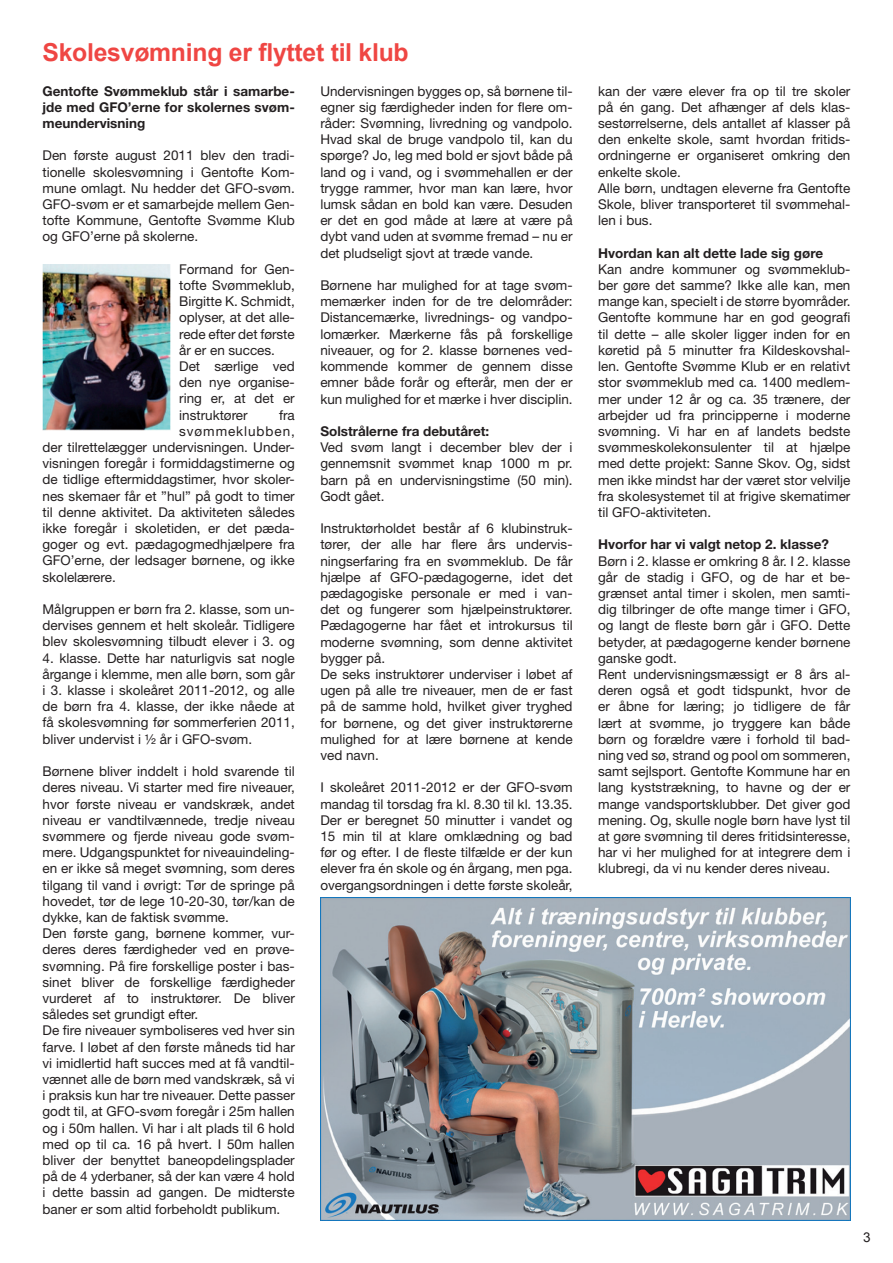
<style>
.page{position:relative;width:893px;height:1263px;background:#fff}
.page>*{position:absolute;margin:0;border:0;box-sizing:border-box;transform-origin:0 0}
.t1{font:700 24.75px "Arial";letter-spacing:-.01em;color:#ef4643}
.t2{font:13.5px/16.2px "Helvetica Neue";color:#231f20;text-align:justify}
.t3{font:700 13.5px/16.2px "Helvetica Neue";color:#231f20;text-align:justify}
.t4{font:13.5px "Helvetica Neue";letter-spacing:.07em;color:#231f20}
.t5{font:13.5px "Arial";color:#231f20}
</style>
<div class="page">
<img style="left:320px;top:897px;width:530px;height:323px">
<img style="left:43px;top:265px;width:128px;height:165px">
<h1 class="t1" style="left:43px;top:38px;width:368px">Skolesvømning er flyttet til klub</h1>
<p class="t3" style="left:43px;top:82px;width:254px">Gentofte Svømmeklub står i samarbe&shy;jde med GFO’erne for skolernes svøm&shy;meundervisning</p>
<p class="t2" style="left:43px;top:147px;width:254px">Den første august 2011 blev den tradi&shy;tionelle skolesvømning i Gentofte Kom&shy;mune omlagt. Nu hedder det GFO-svøm.<br>GFO-svøm er et samarbejde mellem Gen&shy;tofte Kommune, Gentofte Svømme Klub og GFO’erne på skolerne.</p>
<p class="t2" style="left:179px;top:261px;width:117px;text-align:left">Formand for Gen&shy;tofte Svømmeklub,<br>Birgitte K. Schmidt, oplyser, at det alle&shy;rede efter det første år er en succes.<br>Det særlige ved den nye organise&shy;ring er, at det er instruktører</p>
<p class="t2" style="left:279px;top:407px;width:17px">fra</p>
<p class="t4" style="left:179px;top:423px;width:117px">svømmeklubben,</p>
<p class="t2" style="left:43px;top:439px;width:254px">der tilrettelægger undervisningen. Under-</p>
<p class="t2" style="left:43px;top:455px;width:254px">visningen foregår i formiddagstimerne og</p>
<p class="t2" style="left:43px;top:471px;width:254px">de tidlige eftermiddagstimer, hvor skoler-</p>
<p class="t2" style="left:43px;top:488px;width:254px">nes skemaer får et ”hul” på godt to timer</p>
<p class="t2" style="left:43px;top:504px;width:254px">til denne aktivitet. Da aktiviteten således</p>
<p class="t2" style="left:43px;top:520px;width:254px">ikke foregår i skoletiden, er det pæda-</p>
<p class="t2" style="left:43px;top:536px;width:254px">goger og evt. pædagogmedhjælpere fra</p>
<p class="t2" style="left:43px;top:552px;width:254px">GFO’erne, der ledsager børnene, og ikke</p>
<p class="t2" style="left:43px;top:569px;width:75px">skolelærere.</p>
<p class="t2" style="left:43px;top:601px;width:254px">Målgruppen er børn fra 2. klasse, som un&shy;dervises gennem et helt skoleår. Tidligere blev skolesvømning tilbudt elever i 3. og</p>
<p class="t2" style="left:43px;top:650px;width:254px">4. klasse. Dette har naturligvis sat nogle årgange i klemme, men alle børn, som går i 3. klasse i skoleåret 2011-2012, og alle de børn fra 4. klasse, der ikke nåede at få skolesvømning før sommerferien 2011, bliver undervist i ½ år i GFO-svøm.</p>
<p class="t2" style="left:43px;top:763px;width:254px;text-align:left">Børnene bliver inddelt i hold svarende til deres niveau. Vi starter med fire niveauer, hvor første niveau er vandskræk, andet niveau er vandtilvænnede, tredje niveau svømmere og fjerde niveau gode svøm&shy;mere. Udgangspunktet for niveauindeling&shy;en er ikke så meget svømning, som deres tilgang til vand i øvrigt: Tør de springe på hovedet, tør de lege 10-20-30, tør/kan de dykke, kan de faktisk svømme.<br>Den første gang, børnene kommer, vur&shy;deres deres færdigheder ved en prøve&shy;svømning. På fire forskellige poster i bas&shy;sinet bliver de forskellige færdigheder vurderet af to instruktører. De bliver således set grundigt efter.<br>De fire niveauer symboliseres ved hver sin farve. I løbet af den første måneds tid har vi imidlertid haft succes med at få vandtil&shy;vænnet alle de børn med vandskræk, så vi i praksis kun har tre niveauer. Dette passer godt til, at GFO-svøm foregår i 25m hallen og i 50m hallen. Vi har i alt plads til 6 hold med op til ca. 16 på hvert. I 50m hallen bliver der benyttet baneopdelingsplader på de 4 yderbaner, så der kan være 4 hold i dette bassin ad gangen. De midterste baner er som altid forbeholdt publikum.</p>
<p class="t2" style="left:320px;top:83px;width:254px">Undervisningen bygges op, så børnene til&shy;egner sig færdigheder inden for flere om&shy;råder: Svømning, livredning og vandpolo.<br>Hvad skal de bruge vandpolo til, kan du spørge? Jo, leg med bold er sjovt både på land og i vand, og i svømmehallen er der trygge rammer, hvor man kan lære, hvor lumsk sådan en bold kan være. Desuden er det en god måde at lære at være på dybt vand uden at svømme fremad – nu er det pludseligt sjovt at træde vande.</p>
<p class="t2" style="left:320px;top:277px;width:254px">Børnene har mulighed for at tage svøm&shy;memærker inden for de tre delområder:<br>Distancemærke, livrednings- og vandpo&shy;lomærker. Mærkerne fås på forskellige niveauer, og for 2. klasse børnenes ved&shy;kommende kommer de gennem disse emner både forår og efterår, men der er kun mulighed for et mærke i hver disciplin.</p>
<p class="t3" style="left:320px;top:423px;width:170px">Solstrålerne fra debutåret:</p>
<p class="t2" style="left:320px;top:439px;width:254px">Ved svøm langt i december blev der i gennemsnit svømmet knap 1000 m pr. barn på en undervisningstime (50 min).<br>Godt gået.</p>
<p class="t2" style="left:320px;top:520px;width:254px;text-align:left">Instruktørholdet består af 6 klubinstruk&shy;tører, der alle har flere års undervis&shy;ningserfaring fra en svømmeklub. De får hjælpe af GFO-pædagogerne, idet det pædagogiske personale er med i van&shy;det og fungerer som hjælpeinstruktører.<br>Pædagogerne har fået et introkursus til moderne svømning, som denne aktivitet bygger på.<br>De seks instruktører underviser i løbet af ugen på alle tre niveauer, men de er fast på de samme hold, hvilket giver tryghed for børnene, og det giver instruktørerne mulighed for at lære børnene at kende ved navn.</p>
<p class="t2" style="left:320px;top:779px;width:254px">I skoleåret 2011-2012 er der GFO-svøm mandag til torsdag fra kl. 8.30 til kl. 13.35.<br>Der er beregnet 50 minutter i vandet og 15 min til at klare omklædning og bad før og efter. I de fleste tilfælde er der kun elever fra én skole og én årgang, men pga. overgangsordningen i dette første skoleår,</p>
<p class="t2" style="left:598px;top:83px;width:254px;text-align:left">kan der være elever fra op til tre skoler på én gang. Det afhænger af dels klas&shy;sestørrelserne, dels antallet af klasser på den enkelte skole, samt hvordan fritids&shy;ordningerne er organiseret omkring den enkelte skole.<br>Alle børn, undtagen eleverne fra Gentofte Skole, bliver transporteret til svømmehal&shy;len i bus.</p>
<p class="t3" style="left:598px;top:244px;width:227px">Hvordan kan alt dette lade sig gøre</p>
<p class="t2" style="left:598px;top:261px;width:254px">Kan andre kommuner og svømmeklub&shy;ber gøre det samme? Ikke alle kan, men mange kan, specielt i de større byområder.<br>Gentofte kommune har en god geografi til dette – alle skoler ligger inden for en køretid på 5 minutter fra Kildeskovshal&shy;len. Gentofte Svømme Klub er en relativt stor svømmeklub med ca. 1400 medlem&shy;mer under 12 år og ca. 35 trænere, der arbejder ud fra principperne i moderne svømning. Vi har en af landets bedste svømmeskolekonsulenter til at hjælpe med dette projekt: Sanne Skov. Og, sidst men ikke mindst har der været stor velvilje fra skolesystemet til at frigive skematimer til GFO-aktiviteten.</p>
<p class="t3" style="left:598px;top:536px;width:232px">Hvorfor har vi valgt netop 2. klasse?</p>
<p class="t2" style="left:598px;top:552px;width:254px;text-align:left">Børn i 2. klasse er omkring 8 år. I 2. klasse går de stadig i GFO, og de har et be&shy;grænset antal timer i skolen, men samti&shy;dig tilbringer de ofte mange timer i GFO, og langt de fleste børn går i GFO. Dette betyder, at pædagogerne kender børnene ganske godt.<br>Rent undervisningsmæssigt er 8 års al&shy;deren også et godt tidspunkt, hvor de er åbne for læring; jo tidligere de får lært at svømme, jo tryggere kan både børn og forældre være i forhold til bad&shy;ning ved sø, strand og pool om sommeren, samt sejlsport. Gentofte Kommune har en lang kyststrækning, to havne og der er mange vandsportsklubber. Det giver god mening. Og, skulle nogle børn have lyst til at gøre svømning til deres fritidsinteresse, har vi her mulighed for at integrere dem i klubregi, da vi nu kender deres niveau.</p>
<p class="t5" style="left:863px;top:1229px;width:9px">3</p>
</div>
